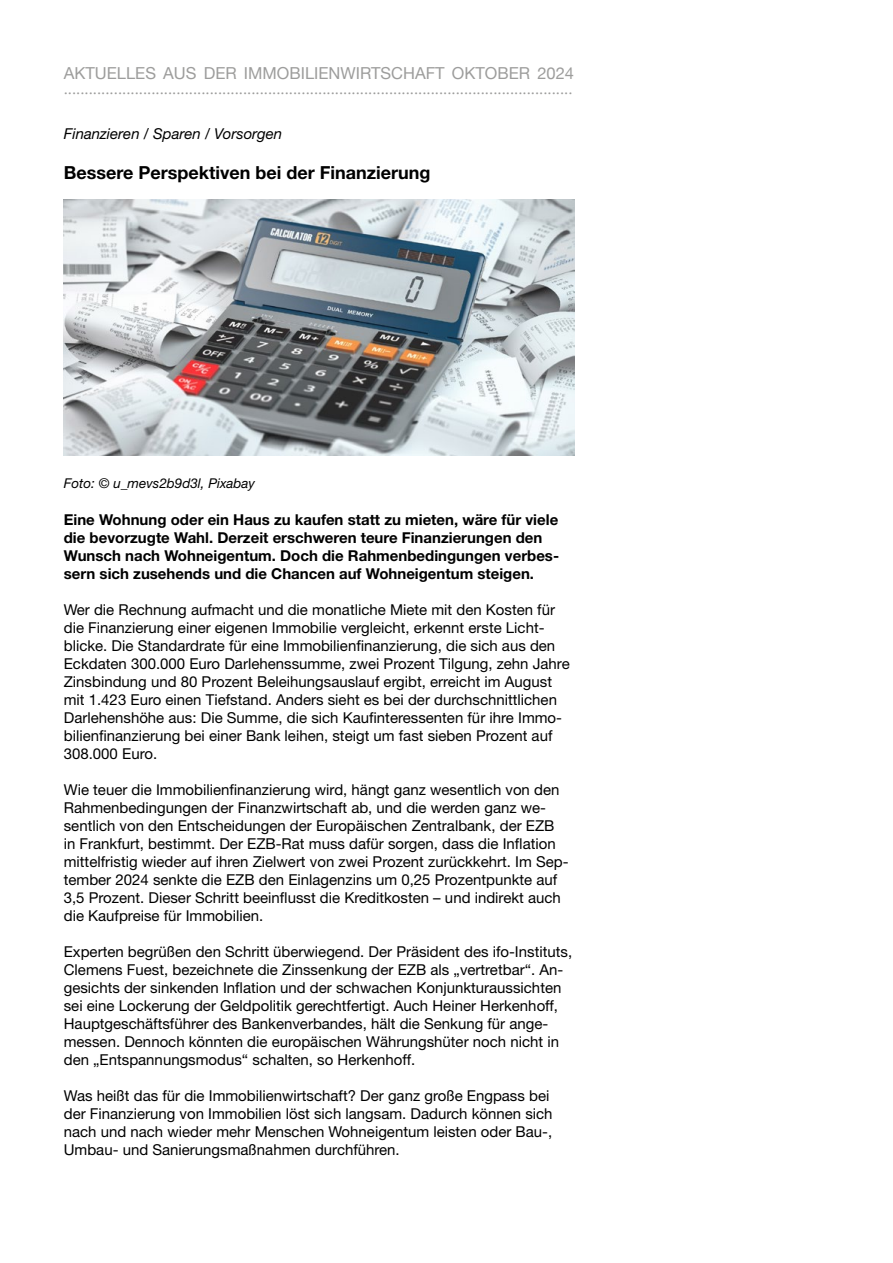
<style>
.page{position:relative;width:893px;height:1263px;background:#fff}
.page>*{position:absolute;margin:0;border:0;box-sizing:border-box;transform-origin:0 0}
.t1{font:700 18px "Helvetica Neue LT";color:#000}
.t2{font:16.5px "Helvetica Neue";color:#9d9d9c}
.t3{font:15px/18px "Helvetica Neue LT";color:#000}
.t4{font:700 15px/18px "Helvetica Neue LT";color:#000}
.t5{font:15px "Helvetica Neue";color:#9d9d9c}
.t6{font:italic 15px "Helvetica Neue LT";color:#000}
.t7{font:italic 13.5px "Helvetica Neue LT";color:#000}
</style>
<div class="page">
<img style="left:64px;top:200px;width:510px;height:255px">
<p class="t2" style="left:64px;top:62px;width:512px">AKTUELLES AUS DER IMMOBILIENWIRTSCHAFT OKTOBER 2024</p>
<p class="t5" style="left:64px;top:81px;width:510px">··························································································································</p>
<p class="t6" style="left:64px;top:125px;width:220px">Finanzieren / Sparen / Vorsorgen</p>
<p class="t1" style="left:64px;top:161px;width:368px">Bessere Perspektiven bei der Finanzierung</p>
<p class="t7" style="left:64px;top:475px;width:193px">Foto: © u_mevs2b9d3l, Pixabay</p>
<p class="t4" style="left:64px;top:511px;width:497px">Eine Wohnung oder ein Haus zu kaufen statt zu mieten, wäre für viele die bevorzugte Wahl. Derzeit erschweren teure Finanzierungen den Wunsch nach Wohneigentum. Doch die Rahmenbedingungen verbes&shy;sern sich zusehends und die Chancen auf Wohneigentum steigen.</p>
<p class="t3" style="left:64px;top:601px;width:507px">Wer die Rechnung aufmacht und die monatliche Miete mit den Kosten für die Finanzierung einer eigenen Immobilie vergleicht, erkennt erste Licht&shy;blicke. Die Standardrate für eine Immobilienfinanzierung, die sich aus den Eckdaten 300.000 Euro Darlehenssumme, zwei Prozent Tilgung, zehn Jahre Zinsbindung und 80 Prozent Beleihungsauslauf ergibt, erreicht im August mit 1.423 Euro einen Tiefstand. Anders sieht es bei der durchschnittlichen Darlehenshöhe aus: Die Summe, die sich Kaufinteressenten für ihre Immo&shy;bilienfinanzierung bei einer Bank leihen, steigt um fast sieben Prozent auf 308.000 Euro.</p>
<p class="t3" style="left:64px;top:781px;width:506px">Wie teuer die Immobilienfinanzierung wird, hängt ganz wesentlich von den Rahmenbedingungen der Finanzwirtschaft ab, und die werden ganz we&shy;sentlich von den Entscheidungen der Europäischen Zentralbank, der EZB in Frankfurt, bestimmt. Der EZB-Rat muss dafür sorgen, dass die Inflation mittelfristig wieder auf ihren Zielwert von zwei Prozent zurückkehrt. Im Sep&shy;tember 2024 senkte die EZB den Einlagenzins um 0,25 Prozentpunkte auf 3,5 Prozent. Dieser Schritt beeinflusst die Kreditkosten – und indirekt auch die Kaufpreise für Immobilien.</p>
<p class="t3" style="left:64px;top:943px;width:510px">Experten begrüßen den Schritt überwiegend. Der Präsident des ifo-Instituts, Clemens Fuest, bezeichnete die Zinssenkung der EZB als „vertretbar“. An&shy;gesichts der sinkenden Inflation und der schwachen Konjunkturaussichten sei eine Lockerung der Geldpolitik gerechtfertigt. Auch Heiner Herkenhoff, Hauptgeschäftsführer des Bankenverbandes, hält die Senkung für ange&shy;messen. Dennoch könnten die europäischen Währungshüter noch nicht in den „Entspannungsmodus“ schalten, so Herkenhoff.</p>
<p class="t3" style="left:64px;top:1087px;width:490px">Was heißt das für die Immobilienwirtschaft? Der ganz große Engpass bei der Finanzierung von Immobilien löst sich langsam. Dadurch können sich nach und nach wieder mehr Menschen Wohneigentum leisten oder Bau-, Umbau- und Sanierungsmaßnahmen durchführen.</p>
</div>
